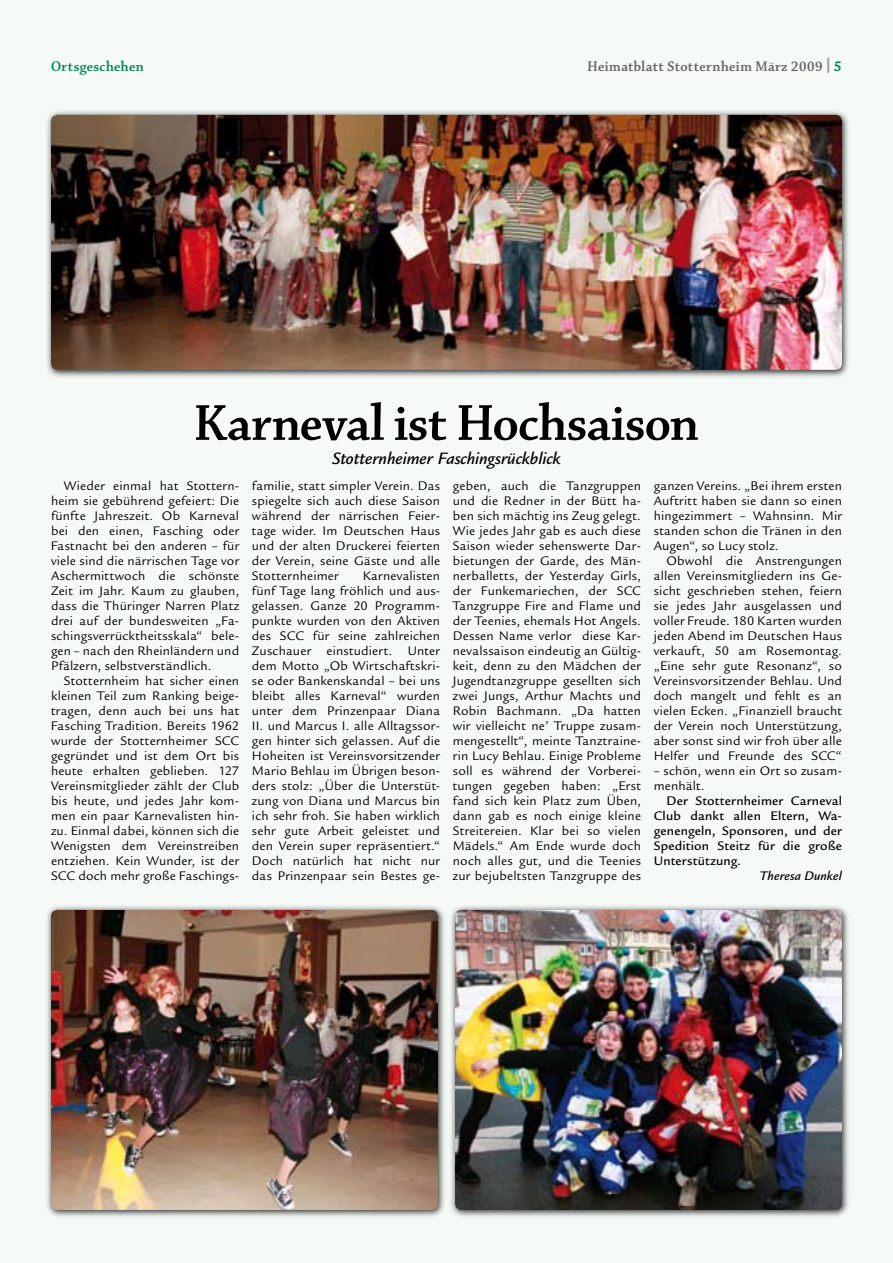
<style>
.page{position:relative;width:893px;height:1263px;background:#f5faf6}
.page>*{position:absolute;margin:0;border:0;box-sizing:border-box;transform-origin:0 0}
.t1{font:54px "Chaparral Pro Semibold Disp";color:#000}
.t2{font:italic 500 18px "Legacy Sans";letter-spacing:-.005em;color:#000}
.t3{font:15px "Chaparral Pro Semibold Disp";letter-spacing:.03em;color:#646567}
.t4{font:15px "Chaparral Pro Semibold Disp";letter-spacing:.03em;color:#008854}
.t5{font:13.5px/15px "Legacy Sans";letter-spacing:.015em;color:#000;text-align:justify}
.t6{font:500 13.5px/15px "Legacy Sans";letter-spacing:.015em;color:#000;text-align:justify}
.t7{font:italic 500 13.5px "Legacy Sans";letter-spacing:.01em;color:#000}
.s1{font-family:"Legacy Sans";font-weight:700;color:#9c9d9f}
</style>
<div class="page">
<div style="left:44px;top:108px;width:808px;height:271px;background:#000;opacity:.85"></div>
<img style="left:51px;top:115px;width:791px;height:255px;border-radius:6px">
<div style="left:448px;top:903px;width:404px;height:315px;background:#000;opacity:.85"></div>
<img style="left:455px;top:910px;width:387px;height:300px;border-radius:6px">
<div style="left:44px;top:903px;width:404px;height:315px;background:#000;opacity:.85"></div>
<img style="left:51px;top:910px;width:387px;height:300px;border-radius:6px">
<p class="t4" style="left:51px;top:58px;width:94px">Ortsgeschehen</p>
<p class="t3" style="left:588px;top:58px;width:246px">Heimatblatt Stotternheim März 2009 <span class="s1">|</span></p>
<h1 class="t1" style="left:194px;top:394px;width:506px">Karneval ist Hochsaison</h1>
<h2 class="t2" style="left:332px;top:449px;width:230px">Stotternheimer Faschingsrückblick</h2>
<p class="t5" style="left:51px;top:478px;width:190px;text-indent:13px">Wieder einmal hat Stottern&shy;heim sie gebührend gefeiert: Die fünfte Jahreszeit. Ob Karneval bei den einen, Fasching oder Fastnacht bei den anderen – für viele sind die närrischen Tage vor Aschermittwoch die schönste Zeit im Jahr. Kaum zu glauben, dass die Thüringer Narren Platz drei auf der bundesweiten „Fa&shy;schingsverrücktheitsskala“ bele&shy;gen – nach den Rheinländern und Pfälzern, selbstverständlich.</p>
<p class="t5" style="left:51px;top:673px;width:190px;text-indent:13px">Stotternheim hat sicher einen kleinen Teil zum Ranking beige&shy;tragen, denn auch bei uns hat Fasching Tradition. Bereits 1962 wurde der Stotternheimer SCC gegründet und ist dem Ort bis heute erhalten geblieben. 127<br>Vereinsmitglieder zählt der Club bis heute, und jedes Jahr kom&shy;men ein paar Karnevalisten hin&shy;zu. Einmal dabei, können sich die Wenigsten dem Vereinstreiben entziehen. Kein Wunder, ist der SCC doch mehr große Faschings-</p>
<p class="t5" style="left:252px;top:478px;width:190px">familie, statt simpler Verein. Das spiegelte sich auch diese Saison während der närrischen Feier&shy;tage wider. Im Deutschen Haus und der alten Druckerei feierten der Verein, seine Gäste und alle Stotternheimer</p>
<p class="t5" style="left:252px;top:568px;width:190px;text-indent:111px">Karnevalisten fünf Tage lang fröhlich und aus&shy;gelassen. Ganze 20 Programm&shy;punkte wurden von den Aktiven des SCC für seine zahlreichen Zuschauer einstudiert. Unter dem Motto „Ob Wirtschaftskri&shy;se oder Bankenskandal – bei uns bleibt alles Karneval“ wurden unter dem Prinzenpaar Diana II. und Marcus I. alle Alltagssor&shy;gen hinter sich gelassen. Auf die Hoheiten ist Vereinsvorsitzender Mario Behlau im Übrigen beson&shy;ders stolz: „Über die Unterstüt&shy;zung von Diana und Marcus bin ich sehr froh. Sie haben wirklich sehr gute Arbeit geleistet und den Verein super repräsentiert.“ Doch natürlich hat nicht nur das Prinzenpaar sein Bestes ge-</p>
<p class="t5" style="left:453px;top:478px;width:190px">geben, auch die Tanzgruppen und die Redner in der Bütt ha&shy;ben sich mächtig ins Zeug gelegt.<br>Wie jedes Jahr gab es auch diese Saison wieder sehenswerte Dar&shy;bietungen der Garde, des Män&shy;nerballetts, der Yesterday Girls, der Funkemariechen, der SCC Tanzgruppe Fire and Flame und der Teenies, ehemals Hot Angels.<br>Dessen Name verlor diese Kar&shy;nevalssaison eindeutig an Gültig&shy;keit, denn zu den Mädchen der Jugendtanzgruppe gesellten sich zwei Jungs, Arthur Machts und Robin Bachmann. „Da hatten wir vielleicht ne’ Truppe zusam&shy;mengestellt“, meinte Tanztraine&shy;rin Lucy Behlau. Einige Probleme soll es während der Vorberei&shy;tungen gegeben haben: „Erst fand sich kein Platz zum Üben, dann gab es noch einige kleine Streitereien. Klar bei so vielen Mädels.“ Am Ende wurde doch noch alles gut, und die Teenies zur bejubeltsten Tanzgruppe des</p>
<p class="t5" style="left:654px;top:478px;width:190px">ganzen Vereins. „Bei ihrem ersten Auftritt haben sie dann so einen hingezimmert – Wahnsinn. Mir standen schon die Tränen in den Augen“, so Lucy stolz.</p>
<p class="t5" style="left:654px;top:553px;width:190px;text-indent:13px">Obwohl die Anstrengungen allen Vereinsmitgliedern ins Ge&shy;sicht geschrieben stehen, feiern sie jedes Jahr ausgelassen und voller Freude. 180 Karten wurden jeden Abend im Deutschen Haus verkauft, 50 am Rosemontag. „Eine sehr gute Resonanz“, so Vereinsvorsitzender Behlau. Und doch mangelt und fehlt es an vielen Ecken. „Finanziell braucht der Verein noch Unterstützung, aber sonst sind wir froh über alle Helfer und Freunde des SCC“</p>
<p class="t5" style="left:654px;top:763px;width:190px">– schön, wenn ein Ort so zusam&shy;menhält.</p>
<p class="t6" style="left:654px;top:793px;width:190px;text-indent:13px">Der Stotternheimer Carneval Club dankt allen Eltern, Wa&shy;genengeln, Sponsoren, und der Spedition Steitz für die große Unterstützung.</p>
<p class="t7" style="left:760px;top:868px;width:84px">Theresa Dunkel</p>
</div>
